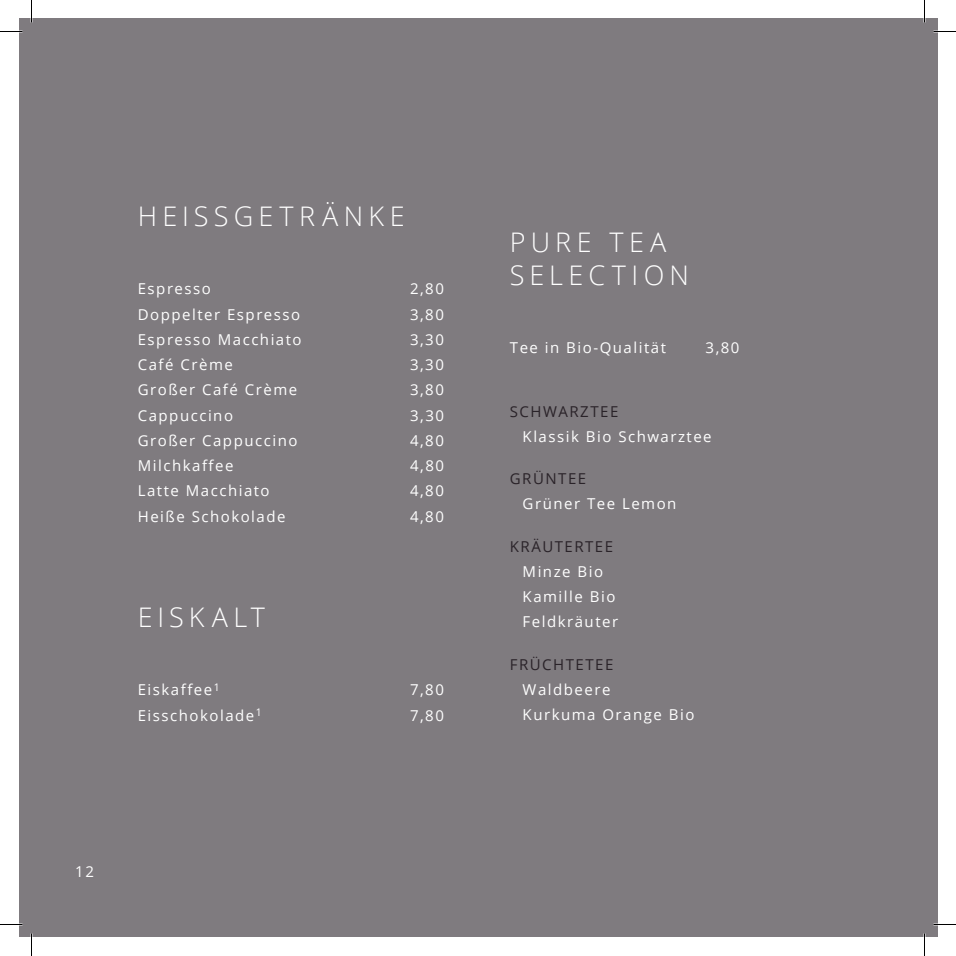
<style>
.page{position:relative;width:956px;height:956px;background:#fff}
.page>*{position:absolute;margin:0;border:0;box-sizing:border-box;transform-origin:0 0}
.t1{font:300 27px/33px "Open Sans";letter-spacing:.195em;color:#fff}
.t2{font:15px/25.2px "Open Sans";letter-spacing:.1em;color:#fff}
.t3{font:15px "Open Sans";letter-spacing:.1em;color:#2a2329}
</style>
<div class="page">
<div style="left:19px;top:19px;width:918px;height:918px;background:#7f7b7f"></div>
<hr style="left:0;top:923px;width:22px;height:2px;background:#fff">
<hr style="left:933px;top:923px;width:23px;height:2px;background:#fff">
<hr style="left:923px;top:0;width:2px;height:23px;background:#fff">
<hr style="left:923px;top:933px;width:2px;height:23px;background:#fff">
<svg style="left:0;top:31px;width:22px;height:1px"></svg>
<svg style="left:933px;top:31px;width:23px;height:1px"></svg>
<svg style="left:0;top:924px;width:22px;height:1px"></svg>
<svg style="left:933px;top:924px;width:23px;height:1px"></svg>
<svg style="left:31px;top:0;width:1px;height:23px"></svg>
<svg style="left:31px;top:933px;width:1px;height:23px"></svg>
<svg style="left:924px;top:0;width:1px;height:23px"></svg>
<svg style="left:924px;top:933px;width:1px;height:23px"></svg>
<h1 class="t1" style="left:138px;top:199px;width:268px">HEISSGETRÄNKE</h1>
<p class="t2" style="left:138px;top:276px;width:75px">Espresso</p>
<p class="t2" style="left:410px;top:276px;width:35px">2,80</p>
<p class="t2" style="left:138px;top:301px;width:164px">Doppelter Espresso</p>
<p class="t2" style="left:410px;top:301px;width:35px">3,80</p>
<p class="t2" style="left:138px;top:326px;width:165px">Espresso Macchiato</p>
<p class="t2" style="left:410px;top:326px;width:35px">3,30</p>
<p class="t2" style="left:138px;top:352px;width:97px">Café Crème</p>
<p class="t2" style="left:410px;top:352px;width:35px">3,30</p>
<p class="t2" style="left:138px;top:377px;width:161px">Großer Café Crème</p>
<p class="t2" style="left:410px;top:377px;width:35px">3,80</p>
<p class="t2" style="left:138px;top:402px;width:97px">Cappuccino</p>
<p class="t2" style="left:410px;top:402px;width:35px">3,30</p>
<p class="t2" style="left:138px;top:427px;width:161px">Großer Cappuccino</p>
<p class="t2" style="left:410px;top:427px;width:35px">4,80</p>
<p class="t2" style="left:138px;top:453px;width:97px">Milchkaffee</p>
<p class="t2" style="left:410px;top:453px;width:35px">4,80</p>
<p class="t2" style="left:138px;top:478px;width:133px">Latte Macchiato</p>
<p class="t2" style="left:410px;top:478px;width:35px">4,80</p>
<p class="t2" style="left:138px;top:503px;width:149px">Heiße Schokolade</p>
<p class="t2" style="left:410px;top:503px;width:35px">4,80</p>
<h1 class="t1" style="left:138px;top:600px;width:129px">EISKALT</h1>
<p class="t2" style="left:138px;top:677px;width:84px">Eiskaffee<sup>1</sup></p>
<p class="t2" style="left:410px;top:677px;width:35px">7,80</p>
<p class="t2" style="left:138px;top:702px;width:126px">Eisschokolade<sup>1</sup></p>
<p class="t2" style="left:410px;top:702px;width:35px">7,80</p>
<p class="t2" style="left:75px;top:859px;width:20px">12</p>
<h1 class="t1" style="left:510px;top:225px;width:181px">PURE TEA<br>SELECTION</h1>
<p class="t2" style="left:510px;top:335px;width:158px">Tee in Bio-Qualität</p>
<p class="t2" style="left:706px;top:335px;width:35px">3,80</p>
<p class="t3" style="left:510px;top:401px;width:110px">SCHWARZTEE</p>
<p class="t2" style="left:523px;top:423px;width:191px">Klassik Bio Schwarztee</p>
<p class="t3" style="left:510px;top:468px;width:78px">GRÜNTEE</p>
<p class="t2" style="left:523px;top:491px;width:155px">Grüner Tee Lemon</p>
<p class="t3" style="left:510px;top:536px;width:105px">KRÄUTERTEE</p>
<p class="t2" style="left:523px;top:558px;width:97px">Minze Bio<br>Kamille Bio<br>Feldkräuter</p>
<p class="t3" style="left:510px;top:654px;width:105px">FRÜCHTETEE</p>
<p class="t2" style="left:523px;top:676px;width:173px">Waldbeere<br>Kurkuma Orange Bio</p>
</div>
